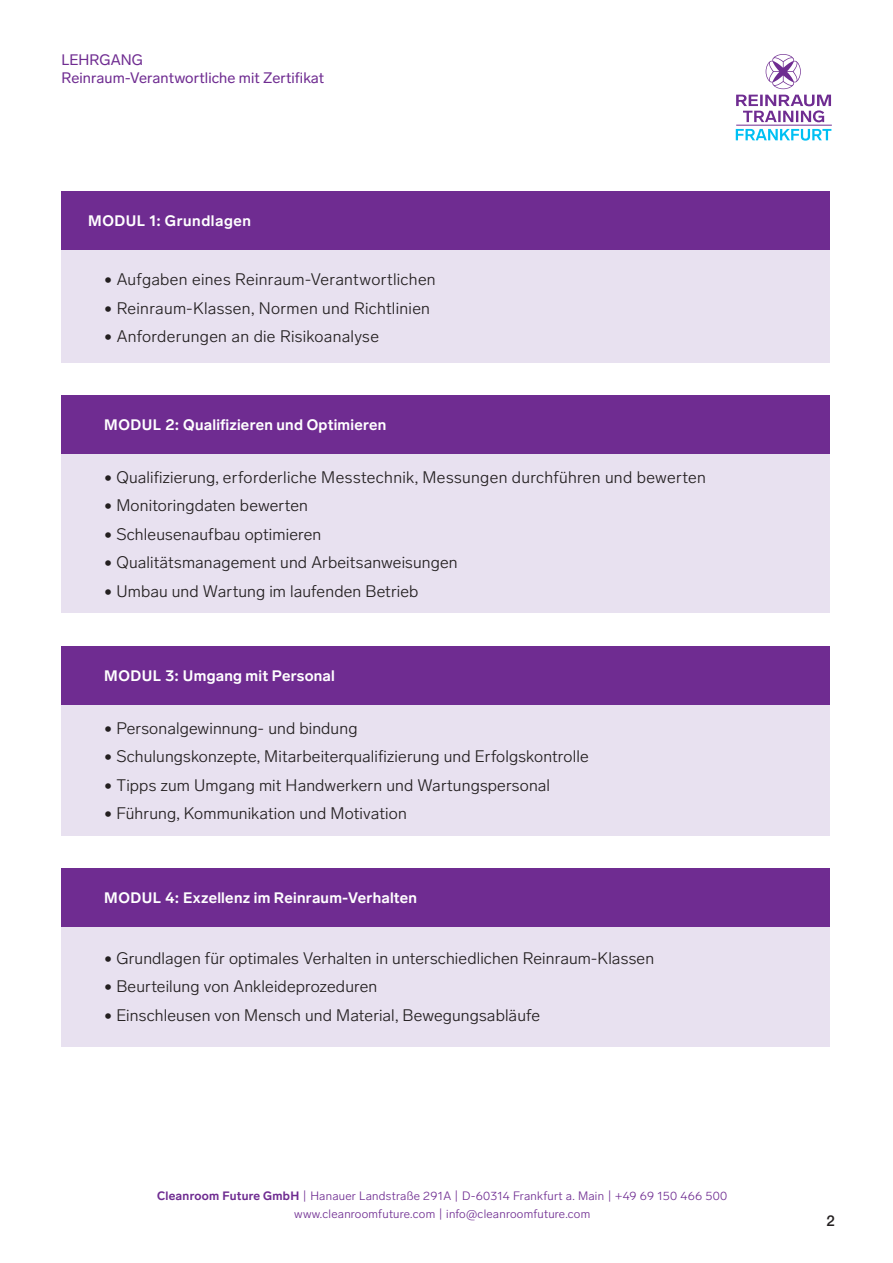
<style>
.page{position:relative;width:893px;height:1263px;background:#fff}
.page>*{position:absolute;margin:0;border:0;box-sizing:border-box;transform-origin:0 0}
.TEXT{font:300 16.5px "Surprise Lab";letter-spacing:.01em;color:#231f20}
.TEXT-2{font:700 15px "Surprise Lab";letter-spacing:.015em;color:#fff}
.TEXT-3{font:15px "Surprise Lab";letter-spacing:.005em;color:#6f2c91}
.TEXT-4{font:700 15px "Surprise Lab";letter-spacing:.035em;color:#fff}
.t1{font:500 15px "Helvetica Neue LT Std";color:#231f20}
.t2{font:300 12px "Surprise Lab";letter-spacing:.02em;color:#6f2c91}
.s1{font-weight:700}
</style>
<div class="page">
<div style="left:62px;top:250px;width:768px;height:112px;background:#e8e1f0"></div>
<div style="left:62px;top:454px;width:768px;height:158px;background:#e8e1f0"></div>
<div style="left:62px;top:705px;width:768px;height:131px;background:#e8e1f0"></div>
<div style="left:62px;top:191px;width:768px;height:59px;background:#6f2c91"></div>
<div style="left:62px;top:395px;width:768px;height:59px;background:#6f2c91"></div>
<div style="left:62px;top:646px;width:768px;height:59px;background:#6f2c91"></div>
<div style="left:62px;top:926px;width:768px;height:120px;background:#e8e1f0"></div>
<div style="left:62px;top:868px;width:768px;height:58px;background:#6f2c91"></div>
<svg style="left:766px;top:54px;width:35px;height:35px"></svg>
<hr style="left:736px;top:125px;width:96px;height:1px;background:#6f2c91">
<svg style="left:736px;top:95px;width:95px;height:27px"></svg>
<svg style="left:736px;top:129px;width:95px;height:12px"></svg>
<p class="TEXT-3" style="left:62px;top:51px;width:83px">LEHRGANG</p>
<p class="TEXT-3" style="left:62px;top:69px;width:264px">Reinraum-Verantwortliche mit Zertifikat</p>
<p class="TEXT-4" style="left:88px;top:212px;width:164px">MODUL 1: Grundlagen</p>
<p class="TEXT" style="left:104px;top:270px;width:333px">• Aufgaben eines Reinraum-Verantwortlichen</p>
<p class="TEXT" style="left:104px;top:298px;width:327px">• Reinraum-Klassen, Normen und Richtlinien</p>
<p class="TEXT" style="left:104px;top:327px;width:276px">• Anforderungen an die Risikoanalyse</p>
<p class="TEXT-2" style="left:104px;top:416px;width:284px">MODUL 2: Qualifizieren und Optimieren</p>
<p class="TEXT" style="left:104px;top:467px;width:603px">• Qualifizierung, erforderliche Messtechnik, Messungen durchführen und bewerten</p>
<p class="TEXT" style="left:104px;top:496px;width:205px">• Monitoringdaten bewerten</p>
<p class="TEXT" style="left:104px;top:524px;width:219px">• Schleusenaufbau optimieren</p>
<p class="TEXT" style="left:104px;top:553px;width:355px">• Qualitätsmanagement und Arbeitsanweisungen</p>
<p class="TEXT" style="left:104px;top:581px;width:316px">• Umbau und Wartung im laufenden Betrieb</p>
<p class="TEXT-2" style="left:104px;top:667px;width:232px">MODUL 3: Umgang mit Personal</p>
<p class="TEXT" style="left:104px;top:718px;width:255px">• Personalgewinnung- und bindung</p>
<p class="TEXT" style="left:104px;top:747px;width:486px">• Schulungskonzepte, Mitarbeiterqualifizierung und Erfolgskontrolle</p>
<p class="TEXT" style="left:104px;top:775px;width:447px">• Tipps zum Umgang mit Handwerkern und Wartungspersonal</p>
<p class="TEXT" style="left:104px;top:804px;width:304px">• Führung, Kommunikation und Motivation</p>
<p class="TEXT-2" style="left:104px;top:888px;width:314px">MODUL 4: Exzellenz im Reinraum-Verhalten</p>
<p class="TEXT" style="left:104px;top:948px;width:551px">• Grundlagen für optimales Verhalten in unterschiedlichen Reinraum-Klassen</p>
<p class="TEXT" style="left:104px;top:977px;width:275px">• Beurteilung von Ankleideprozeduren</p>
<p class="TEXT" style="left:104px;top:1005px;width:437px">• Einschleusen von Mensch und Material, Bewegungsabläufe</p>
<p class="t2" style="left:157px;top:1188px;width:572px"><span class="s1">Cleanroom Future GmbH</span> | Hanauer Landstraße 291A | D-60314 Frankfurt a. Main | +49 69 150 466 500</p>
<p class="t2" style="left:294px;top:1206px;width:297px">www.cleanroomfuture.com | info@cleanroomfuture.com</p>
<p class="t1" style="left:826px;top:1211px;width:10px">2</p>
</div>
